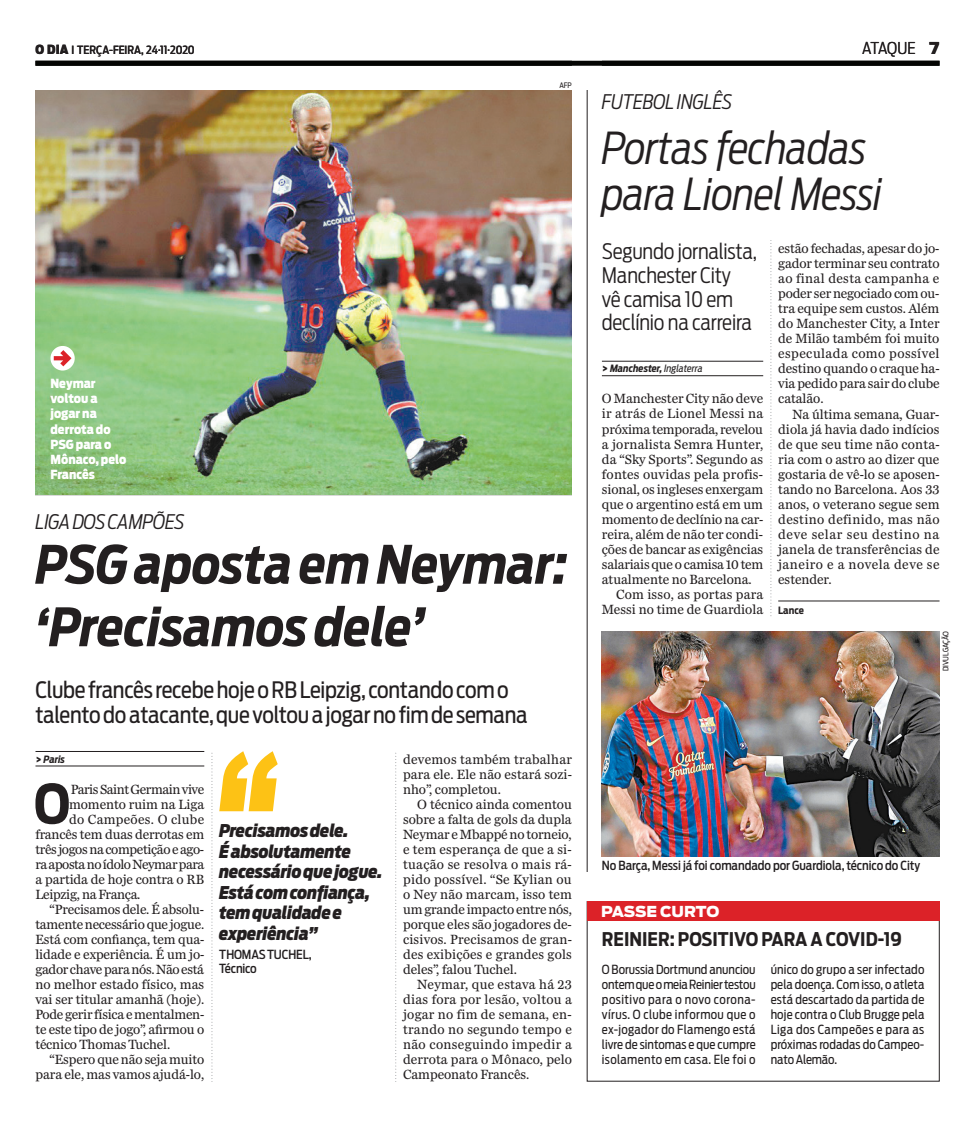
<style>
.page{position:relative;width:975px;height:1124px;background:#fff}
.page>*{position:absolute;margin:0;border:0;box-sizing:border-box;transform-origin:0 0}
.t1{font:700 54.25px "Antenna Cond";color:#231f20}
.t2{font:italic 700 52.5px/62.5px "Antenna Cond";color:#231f20}
.t3{font:italic 300 43.75px/46.2px "Antenna Cond";letter-spacing:-.01em;color:#231f20}
.t4{font:22.5px/25px "Antenna Cond";letter-spacing:-.01em;color:#231f20}
.t5{font:300 21.25px/23.8px "Antenna Cond";letter-spacing:-.01em;color:#231f20}
.t6{font:italic 300 20px "Antenna Cond";letter-spacing:-.01em;color:#231f20}
.t7{font:700 18.75px "Antenna Cond";color:#231f20}
.t8{font:italic 900 17.5px/20.5px "Antenna Cond";letter-spacing:-.01em;color:#231f20}
.t9{font:300 16.25px "Antenna Cond";letter-spacing:-.01em;color:#231f20}
.t10{font:900 15px "Antenna";letter-spacing:-.01em;color:#fff}
.t11{font:13.75px/15px "Miller Daily Two";letter-spacing:-.005em;color:#231f20;text-align:justify}
.t12{font:13.75px "Miller Daily Two";letter-spacing:-.025em;color:#231f20}
.t13{font:13.75px "Miller Daily Two";letter-spacing:.015em;color:#231f20}
.t14{font:13.75px "Miller Daily Two";letter-spacing:.02em;color:#231f20}
.t15{font:13.75px "Miller Daily Two";letter-spacing:-.035em;color:#231f20}
.t16{font:13.75px "Miller Daily Two";letter-spacing:-.03em;color:#231f20}
.t17{font:12.5px/15px "Antenna Cond";letter-spacing:.01em;color:#231f20;text-align:justify}
.t18{font:500 12.5px/14.6px "Antenna Cond";letter-spacing:-.005em;color:#231f20}
.t19{font:900 12.5px/15px "Antenna Cond";letter-spacing:-.005em;color:#fff}
.t20{font:500 11.25px "Antenna Cond";letter-spacing:-.01em;color:#231f20}
.t21{font:italic 700 10px "Antenna Cond";color:#231f20}
.t22{font:700 10px "Antenna Cond";color:#231f20}
.t23{font:7.5px "Antenna Cond";color:#231f20}
.s1{font-weight:900;font-size:12.5px}
.s2{font-family:"Antenna";font-weight:900}
.s3{font-weight:900;font-style:normal}
.s4{font-weight:400}
</style>
<div class="page">
<div style="left:35px;top:61px;width:904px;height:5px;background:#040503"></div>
<img style="left:35px;top:91px;width:537px;height:403px">
<svg style="left:211px;top:753px;width:2px;height:326px"></svg>
<svg style="left:395px;top:752px;width:2px;height:327px"></svg>
<svg style="left:770px;top:243px;width:1px;height:373px"></svg>
<img style="left:602px;top:631px;width:337px;height:225px">
<hr style="left:587px;top:91px;width:1px;height:780px;background:#231f20">
<div style="left:587px;top:901px;width:352px;height:19px;background:#dc2228"></div>
<hr style="left:35px;top:751px;width:169px;height:1px;background:#231f20">
<hr style="left:35px;top:765px;width:169px;height:1px;background:#231f20">
<svg style="left:219px;top:751px;width:59px;height:60px"></svg>
<hr style="left:602px;top:361px;width:161px;height:1px;background:#231f20">
<hr style="left:602px;top:375px;width:161px;height:1px;background:#231f20">
<div style="left:50px;top:346px;width:25px;height:24px;background:#fff;border-radius:50%"></div>
<svg style="left:54px;top:350px;width:17px;height:16px"></svg>
<hr style="left:778px;top:600px;width:161px;height:1px;background:#231f20">
<p class="t20" style="left:35px;top:43px;width:161px"><span class="s1">o dia</span> I Terça-feira, 24.11.2020</p>
<p class="t9" style="left:862px;top:38px;width:79px">ATAQUE <span class="s2">7</span></p>
<h3 class="t6" style="left:602px;top:90px;width:132px">FUTEBOL INGLÊS</h3>
<p class="t23" style="left:559px;top:81px;width:14px">AFP</p>
<p class="t19" style="left:50px;top:376px;width:77px">Neymar voltou a jogar na derrota do<br>PSG para o<br>Mônaco, pelo<br>Francês</p>
<h3 class="t6" style="left:35px;top:510px;width:151px">LIGA DOS CAMPÕES</h3>
<h2 class="t2" style="left:35px;top:533px;width:534px">PSG aposta em Neymar: ‘Precisamos dele’</h2>
<h3 class="t4" style="left:35px;top:677px;width:493px">Clube francês recebe hoje o RB Leipzig, contando com o talento do atacante, que voltou a jogar no fim de semana</h3>
<p class="t21" style="left:35px;top:753px;width:31px"><span class="s3">&gt;</span> Paris</p>
<h1 class="t1" style="left:34px;top:771px;width:38px">O</h1>
<p class="t16" style="left:71px;top:781px;width:135px">Paris Saint Germain vive</p>
<p class="t11" style="left:69px;top:796px;width:137px">momento ruim na Liga</p>
<p class="t14" style="left:69px;top:811px;width:137px">do Campeões. O clube</p>
<p class="t11" style="left:35px;top:826px;width:170px">francês tem duas derrotas em</p>
<p class="t12" style="left:35px;top:841px;width:170px">três jogos na competição e ago-</p>
<p class="t15" style="left:35px;top:856px;width:170px">ra aposta no ídolo Neymar para</p>
<p class="t11" style="left:35px;top:871px;width:170px">a partida de hoje contra o RB</p>
<p class="t12" style="left:35px;top:886px;width:106px">Leipzig, na França.</p>
<p class="t11" style="left:50px;top:901px;width:156px">“Precisamos dele. É absolu-</p>
<p class="t11" style="left:35px;top:916px;width:170px">tamente necessário que jogue.</p>
<p class="t11" style="left:35px;top:931px;width:170px">Está com confiança, tem qua-</p>
<p class="t11" style="left:35px;top:946px;width:170px">lidade e experiência. É um jo-</p>
<p class="t12" style="left:35px;top:961px;width:170px">gador chave para nós. Não está</p>
<p class="t11" style="left:35px;top:976px;width:170px">no melhor estado físico, mas</p>
<p class="t11" style="left:35px;top:991px;width:170px">vai ser titular amanhã (hoje).</p>
<p class="t11" style="left:35px;top:1006px;width:170px">Pode gerir física e mentalmen-</p>
<p class="t11" style="left:35px;top:1021px;width:170px">te este tipo de jogo”, afirmou o</p>
<p class="t11" style="left:35px;top:1036px;width:136px">técnico Thomas Tuchel.</p>
<p class="t11" style="left:50px;top:1051px;width:156px">“Espero que não seja muito</p>
<p class="t11" style="left:35px;top:1066px;width:170px">para ele, mas vamos ajudá-lo,</p>
<p class="t8" style="left:219px;top:820px;width:165px">Precisamos dele.<br>É absolutamente necessário que jogue.<br>Está com confiança, tem qualidade e experiência”</p>
<p class="t18" style="left:219px;top:946px;width:94px">THOMAS TUCHEL,<br>Técnico</p>
<p class="t11" style="left:403px;top:751px;width:170px">devemos também trabalhar para ele. Ele não estará sozi&shy;nho”, completou.</p>
<p class="t11" style="left:403px;top:796px;width:170px;text-indent:14px">O técnico ainda comentou sobre a falta de gols da dupla Neymar e Mbappé no torneio, e tem esperança de que a si&shy;tuação se resolva o mais rá&shy;pido possível. “Se Kylian ou o Ney não marcam, isso tem um grande impacto entre nós, porque eles são jogadores de&shy;cisivos. Precisamos de gran&shy;des exibições e grandes gols deles”, falou Tuchel.</p>
<p class="t11" style="left:403px;top:976px;width:170px;text-indent:14px">Neymar, que estava há 23 dias fora por lesão, voltou a jogar no fim de semana, en&shy;trando no segundo tempo e não conseguindo impedir a derrota para o Mônaco, pelo Campeonato Francês.</p>
<h3 class="t3" style="left:602px;top:125px;width:282px">Portas fechadas para Lionel Messi</h3>
<h3 class="t5" style="left:602px;top:239px;width:157px">Segundo jornalista,<br>Manchester City<br>vê camisa 10 em declínio na carreira</h3>
<p class="t11" style="left:778px;top:241px;width:163px">estão fechadas, apesar do jo&shy;gador terminar seu contrato ao final desta campanha e poder ser negociado com ou&shy;tra equipe sem custos. Além do Manchester City, a Inter de Milão também foi muito especulada como possível destino quando o craque ha&shy;via pedido para sair do clube catalão.</p>
<p class="t11" style="left:778px;top:406px;width:163px;text-indent:14px">Na última semana, Guar&shy;diola já havia dado indícios de que seu time não conta&shy;ria com o astro ao dizer que gostaria de vê-lo se aposen&shy;tando no Barcelona. Aos 33 anos, o veterano segue sem destino definido, mas não deve selar seu destino na janela de transferências de janeiro e a novela deve se estender.</p>
<p class="t21" style="left:602px;top:363px;width:102px"><span class="s3">&gt;</span> Manchester, <span class="s4">Inglaterra</span></p>
<p class="t11" style="left:602px;top:391px;width:163px">O Manchester City não deve</p>
<p class="t14" style="left:602px;top:406px;width:163px">ir atrás de Lionel Messi na</p>
<p class="t11" style="left:602px;top:421px;width:163px">próxima temporada, revelou</p>
<p class="t13" style="left:602px;top:436px;width:163px">a jornalista Semra Hunter,</p>
<p class="t11" style="left:602px;top:451px;width:163px">da “Sky Sports”. Segundo as</p>
<p class="t13" style="left:602px;top:466px;width:163px">fontes ouvidas pela profis-</p>
<p class="t11" style="left:602px;top:481px;width:163px">sional, os ingleses enxergam</p>
<p class="t11" style="left:602px;top:496px;width:163px">que o argentino está em um</p>
<p class="t11" style="left:602px;top:511px;width:163px">momento de declínio na car-</p>
<p class="t11" style="left:602px;top:526px;width:163px">reira, além de não ter condi-</p>
<p class="t11" style="left:602px;top:541px;width:163px">ções de bancar as exigências</p>
<p class="t11" style="left:602px;top:556px;width:163px">salariais que o camisa 10 tem</p>
<p class="t11" style="left:602px;top:571px;width:151px">atualmente no Barcelona.</p>
<p class="t13" style="left:616px;top:586px;width:149px">Com isso, as portas para</p>
<p class="t11" style="left:602px;top:601px;width:163px">Messi no time de Guardiola</p>
<p class="t22" style="left:778px;top:604px;width:27px">LANCE</p>
<p class="t23" style="left:941px;top:671px;width:42px;rotate:-90deg">Divulgação</p>
<p class="t18" style="left:602px;top:858px;width:320px">No Barça, Messi já foi comandado por Guardiola, técnico do City</p>
<p class="t10" style="left:601px;top:902px;width:120px">PASSE CURTO</p>
<h3 class="t7" style="left:602px;top:928px;width:301px">REINIER: POSITIVO PARA A COVID-19</h3>
<p class="t17" style="left:602px;top:961px;width:155px">O Borussia Dortmund anunciou ontem que o meia Reinier testou positivo para o novo corona&shy;vírus. O clube informou que o ex-jogador do Flamengo está livre de sintomas e que cumpre isolamento em casa. Ele foi o</p>
<p class="t17" style="left:770px;top:961px;width:155px">único do grupo a ser infectado pela doença. Com isso, o atleta está descartado da partida de hoje contra o Club Brugge pela Liga dos Campeões e para as próximas rodadas do Campeo&shy;nato Alemão.</p>
</div>
